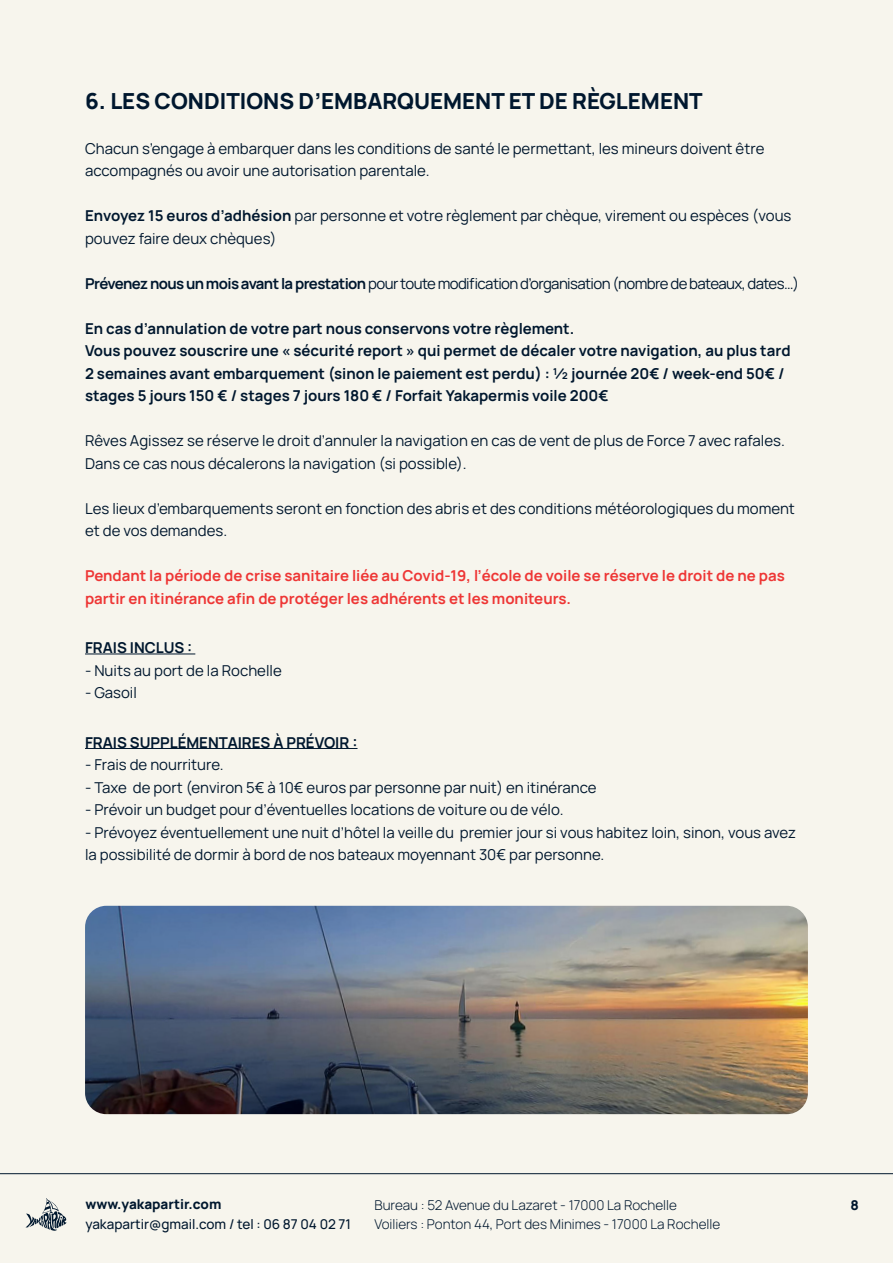
<style>
.page{position:relative;width:893px;height:1263px;background:#f7f5ed}
.page>*{position:absolute;margin:0;border:0;box-sizing:border-box;transform-origin:0 0}
.t1{font:800 22.2px "Manrope";color:#00172e}
.t2{font:15px/22.5px "Manrope";color:#00172e}
.t3{font:700 15px/22.5px "Manrope";color:#00172e}
.t4{font:700 15px/22.5px "Manrope";color:#ee3635}
.t5{font:15px "Manrope";letter-spacing:-.04em;color:#00172e}
.t6{font:300 13.5px/19.5px "Manrope";color:#00172e}
.t7{font:500 13.5px "Manrope";color:#00172e}
.t8{font:800 13.5px "Manrope";color:#00172e}
.s1{font-weight:700}
</style>
<div class="page">
<svg style="left:0;top:1173px;width:893px;height:55px"></svg>
<svg style="left:26px;top:1198px;width:41px;height:33px"></svg>
<hr style="left:85px;top:654px;width:110px;height:1px;background:#00172e">
<hr style="left:85px;top:748px;width:272px;height:1px;background:#00172e">
<img style="left:85px;top:906px;width:723px;height:208px">
<p class="t1" style="left:85px;top:85px;width:619px">6. LES CONDITIONS D’EMBARQUEMENT ET DE RÈGLEMENT</p>
<p class="t2" style="left:85px;top:136px;width:681px">Chacun s’engage à embarquer dans les conditions de santé le permettant, les mineurs doivent être accompagnés ou avoir une autorisation parentale.</p>
<p class="t2" style="left:85px;top:204px;width:708px"><span class="s1">Envoyez 15 euros d’adhésion</span> par personne et votre règlement par chèque, virement ou espèces (vous pouvez faire deux chèques)</p>
<p class="t5" style="left:85px;top:273px;width:716px"><span class="s1">Prévenez nous un mois avant la prestation</span> pour toute modification d’organisation (nombre de bateaux, dates…)</p>
<p class="t3" style="left:85px;top:316px;width:491px">En cas d’annulation de votre part nous conservons votre règlement.</p>
<p class="t3" style="left:85px;top:339px;width:707px">Vous pouvez souscrire une « sécurité report » qui permet de décaler votre navigation, au plus tard<br>2 semaines avant embarquement (sinon le paiement est perdu) : ½ journée 20€ / week-end 50€ / stages 5 jours 150 € / stages 7 jours 180 € / Forfait Yakapermis voile 200€</p>
<p class="t2" style="left:85px;top:429px;width:701px">Rêves Agissez se réserve le droit d’annuler la navigation en cas de vent de plus de Force 7 avec rafales.<br>Dans ce cas nous décalerons la navigation (si possible).</p>
<p class="t2" style="left:85px;top:496px;width:711px">Les lieux d’embarquements seront en fonction des abris et des conditions météorologiques du moment et de vos demandes.</p>
<p class="t4" style="left:85px;top:564px;width:701px">Pendant la période de crise sanitaire liée au Covid-19, l’école de voile se réserve le droit de ne pas partir en itinérance afin de protéger les adhérents et les moniteurs.</p>
<p class="t3" style="left:85px;top:636px;width:109px">FRAIS INCLUS :</p>
<p class="t2" style="left:85px;top:658px;width:198px">- Nuits au port de la Rochelle</p>
<p class="t2" style="left:85px;top:681px;width:53px">- Gasoil</p>
<p class="t3" style="left:85px;top:730px;width:274px">FRAIS SUPPLÉMENTAIRES À PRÉVOIR :</p>
<p class="t2" style="left:85px;top:753px;width:140px">- Frais de nourriture.</p>
<p class="t2" style="left:85px;top:775px;width:513px">- Taxe de port (environ 5€ à 10€ euros par personne par nuit) en itinérance</p>
<p class="t2" style="left:85px;top:798px;width:480px">- Prévoir un budget pour d’éventuelles locations de voiture ou de vélo.</p>
<p class="t2" style="left:85px;top:820px;width:713px">- Prévoyez éventuellement une nuit d’hôtel la veille du premier jour si vous habitez loin, sinon, vous avez la possibilité de dormir à bord de nos bateaux moyennant 30€ par personne.</p>
<p class="t8" style="left:85px;top:1195px;width:137px">www.yakapartir.com</p>
<p class="t7" style="left:85px;top:1214px;width:267px">yakapartir@gmail.com / tel : 06 87 04 02 71</p>
<p class="t6" style="left:374px;top:1194px;width:347px">Bureau : 52 Avenue du Lazaret - 17000 La Rochelle<br>Voiliers : Ponton 44, Port des Minimes - 17000 La Rochelle</p>
<p class="t8" style="left:850px;top:1196px;width:10px">8</p>
</div>
